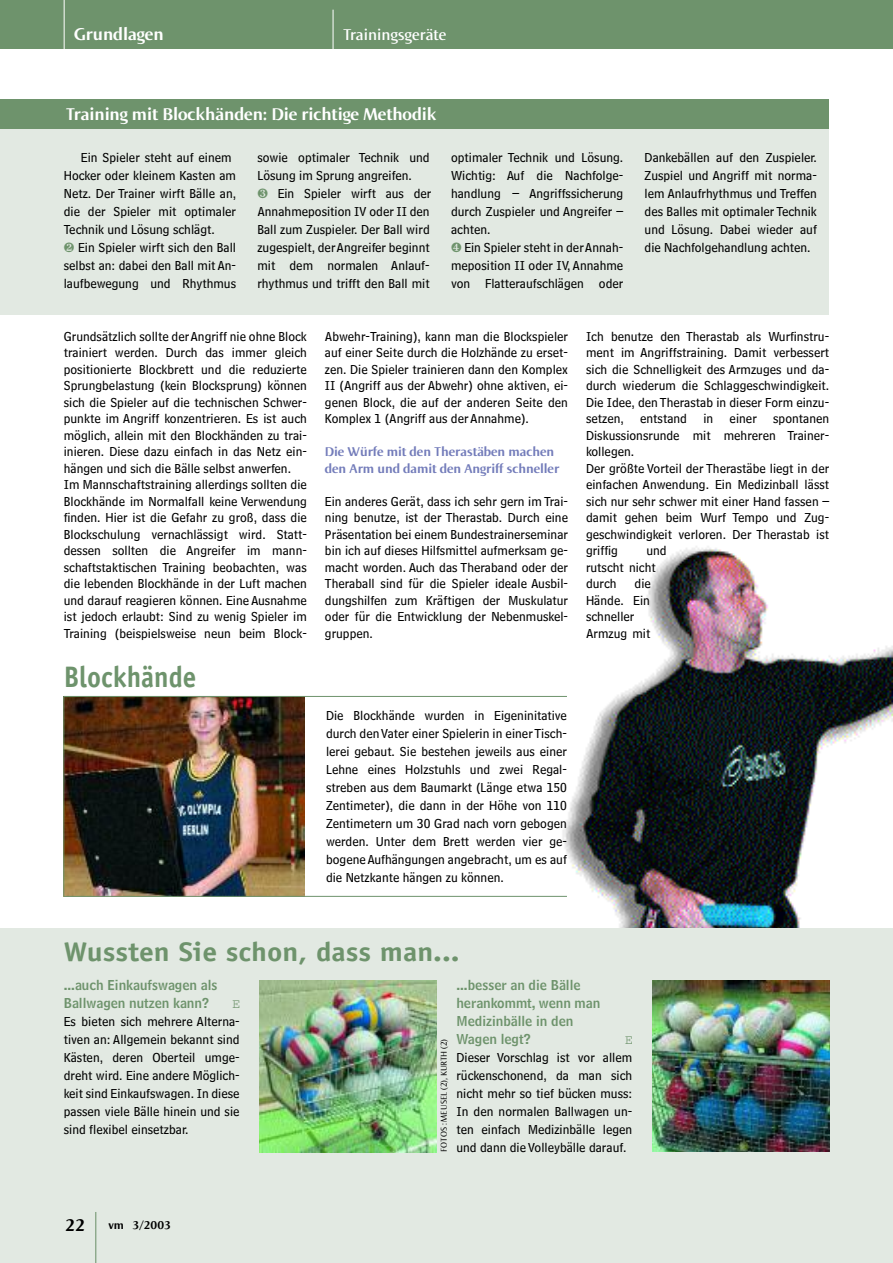
<style>
.page{position:relative;width:893px;height:1263px;background:#fff}
.page>*{position:absolute;margin:0;border:0;box-sizing:border-box;transform-origin:0 0}
.t1{font:700 29.7px "Officina Sans";color:#6e936c;scale:.91 1}
.t2{font:700 27px "Officina Sans";color:#6e936c;scale:1.1 1}
.t3{font:700 18px "Norma";color:#fff}
.t4{font:700 18px "Norma";color:#000}
.t5{font:600 16.5px "Norma";color:#fff}
.t6{font:13.5px/16.5px "Bell Centennial Sub Caption";color:#000}
.t7{font:13.5px/18px "Bell Centennial Name And Number";color:#6e936c}
.t8{font:700 13.5px/16.5px "Norma";color:#737cba}
.t9{font:13.5px "Courier";color:#6e936c}
.t10{font:700 12px "Norma";color:#000}
.t11{font:9px "Norma";color:#000}
.s1{color:#6e936c}
</style>
<div class="page">
<img style="left:529px;top:546px;width:364px;height:383px">
<div style="left:0;top:929px;width:893px;height:334px;background:#e2e9e2"></div>
<div style="left:0;top:99px;width:829px;height:215px;background:#e2e9e2"></div>
<div style="left:0;top:0;width:893px;height:49px;background:#6e936c"></div>
<hr style="left:95px;top:1212px;width:1px;height:51px;background:#6e936c">
<hr style="left:64px;top:0;width:1px;height:49px;background:#fff">
<hr style="left:333px;top:10px;width:1px;height:39px;background:#fff">
<img style="left:260px;top:980px;width:176px;height:173px">
<img style="left:652px;top:980px;width:177px;height:172px">
<img style="left:64px;top:697px;width:241px;height:199px">
<div style="left:0;top:99px;width:829px;height:30px;background:#6e936c"></div>
<hr style="left:64px;top:896px;width:503px;height:1px;background:#6e936c">
<hr style="left:64px;top:696px;width:503px;height:1px;background:#6e936c">
<hr style="left:63px;top:696px;width:1px;height:200px;background:#6e936c">
<h3 class="t3" style="left:74px;top:23px;width:91px">Grundlagen</h3>
<p class="t5" style="left:343px;top:25px;width:105px">Trainingsgeräte</p>
<h3 class="t3" style="left:66px;top:103px;width:372px">Training mit Blockhänden: Die richtige Methodik</h3>
<p class="t6" style="left:64px;top:150px;width:174px;line-height:18px;text-indent:17px">Ein Spieler steht auf einem<br>Hocker oder kleinem Kasten am<br>Netz. Der Trainer wirft Bälle an, die der Spieler mit optimaler<br>Technik und Lösung schlägt.<br><span class="s1">❷</span> Ein Spieler wirft sich den Ball selbst an: dabei den Ball mitAn&shy;laufbewegung und Rhythmus</p>
<p class="t6" style="left:257px;top:150px;width:175px;line-height:18px">sowie optimaler Technik und<br>Lösung im Sprung angreifen.<br><span class="s1">❸</span> Ein Spieler wirft aus der<br>Annahmeposition IV oder II den<br>Ball zum Zuspieler. Der Ball wird zugespielt, derAngreifer beginnt mit dem normalen Anlauf&shy;rhythmus und trifft den Ball mit</p>
<p class="t6" style="left:451px;top:150px;width:174px;line-height:18px">optimaler Technik und Lösung.<br>Wichtig: Auf die Nachfolge&shy;handlung – Angriffssicherung durch Zuspieler und Angreifer – achten.<br><span class="s1">❹</span> Ein Spieler steht in derAnnah&shy;meposition II oder IV, Annahme von Flatteraufschlägen oder</p>
<p class="t6" style="left:645px;top:150px;width:174px;line-height:18px;text-align:justify">Dankebällen auf den Zuspieler.<br>Zuspiel und Angriff mit norma&shy;lem Anlaufrhythmus und Treffen des Balles mit optimaler Technik und Lösung. Dabei wieder auf die Nachfolgehandlung achten.</p>
<p class="t6" style="left:64px;top:329px;width:245px">Grundsätzlich sollte derAngriff nie ohne Block trainiert werden. Durch das immer gleich positionierte Blockbrett und die reduzierte Sprungbelastung (kein Blocksprung) können sich die Spieler auf die technischen Schwer&shy;punkte im Angriff konzentrieren. Es ist auch möglich, allein mit den Blockhänden zu trai&shy;inieren. Diese dazu einfach in das Netz ein&shy;hängen und sich die Bälle selbst anwerfen.<br>Im Mannschaftstraining allerdings sollten die Blockhände im Normalfall keine Verwendung finden. Hier ist die Gefahr zu groß, dass die Blockschulung vernachlässigt wird. Statt&shy;dessen sollten die Angreifer im mann&shy;schaftstaktischen Training beobachten, was die lebenden Blockhände in der Luft machen und darauf reagieren können. Eine Ausnahme ist jedoch erlaubt: Sind zu wenig Spieler im Training (beispielsweise neun beim Block-</p>
<p class="t6" style="left:325px;top:329px;width:245px;text-align:justify">Abwehr-Training), kann man die Blockspieler auf einer Seite durch die Holzhände zu erset&shy;zen. Die Spieler trainieren dann den Komplex II (Angriff aus der Abwehr) ohne aktiven, ei&shy;genen Block, die auf der anderen Seite den Komplex 1 (Angriff aus derAnnahme).</p>
<p class="t8" style="left:325px;top:443px;width:236px">Die Würfe mit den Therastäben machen den Arm und damit den Angriff schneller</p>
<p class="t6" style="left:325px;top:494px;width:245px;text-align:justify">Ein anderes Gerät, dass ich sehr gern im Trai&shy;ning benutze, ist der Therastab. Durch eine Präsentation bei einem Bundestrainerseminar bin ich auf dieses Hilfsmittel aufmerksam ge&shy;macht worden. Auch das Theraband oder der Theraball sind für die Spieler ideale Ausbil&shy;dungshilfen zum Kräftigen der Muskulatur oder für die Entwicklung der Nebenmuskel&shy;gruppen.</p>
<h1 class="t1" style="left:64px;top:665px;width:147px">Blockhände</h1>
<p class="t6" style="left:326px;top:708px;width:242px;line-height:18px;text-align:justify">Die Blockhände wurden in Eigeninitative durch denVater einer Spielerin in einer Tisch&shy;lerei gebaut. Sie bestehen jeweils aus einer Lehne eines Holzstuhls und zwei Regal&shy;streben aus dem Baumarkt (Länge etwa 150<br>Zentimeter), die dann in der Höhe von 110<br>Zentimetern um 30 Grad nach vorn gebogen werden. Unter dem Brett werden vier ge&shy;bogeneAufhängungen angebracht, um es auf die Netzkante hängen zu können.</p>
<p class="t6" style="left:586px;top:329px;width:245px">Ich benutze den Therastab als Wurfinstru&shy;ment im Angriffstraining. Damit verbessert sich die Schnelligkeit des Armzuges und da&shy;durch wiederum die Schlaggeschwindigkeit.<br>Die Idee, den Therastab in dieser Form einzu&shy;setzen, entstand in einer spontanen Diskussionsrunde mit mehreren Trainer&shy;kollegen.<br>Der größte Vorteil der Therastäbe liegt in der einfachen Anwendung. Ein Medizinball lässt sich nur sehr schwer mit einer Hand fassen – damit gehen beim Wurf Tempo und Zug&shy;geschwindigkeit verloren. Der Therastab ist griffig</p>
<p class="t6" style="left:586px;top:544px;width:82px;text-indent:60px">und rutscht nicht durch</p>
<p class="t6" style="left:586px;top:577px;width:66px;text-indent:49px">die<br>Hände. Ein schneller<br>Armzug mit</p>
<h2 class="t2" style="left:64px;top:941px;width:361px">Wussten Sie schon, dass man...</h2>
<p class="t7" style="left:456px;top:977px;width:145px">...besser an die Bälle herankommt, wenn man<br>Medizinbälle in den<br>Wagen legt?</p>
<p class="t7" style="left:64px;top:977px;width:155px">...auch Einkaufswagen als<br>Ballwagen nutzen kann?</p>
<p class="t9" style="left:232px;top:1000px;width:10px">E</p>
<p class="t6" style="left:64px;top:1014px;width:177px;line-height:18px;text-align:justify">Es bieten sich mehrere Alterna&shy;tiven an: Allgemein bekannt sind Kästen, deren Oberteil umge&shy;dreht wird. Eine andere Möglich&shy;keit sind Einkaufswagen. In diese passen viele Bälle hinein und sie sind flexibel einsetzbar.</p>
<p class="t9" style="left:625px;top:1036px;width:10px">E</p>
<p class="t6" style="left:456px;top:1050px;width:177px;line-height:18px;text-align:justify">Dieser Vorschlag ist vor allem rückenschonend, da man sich nicht mehr so tief bücken muss:<br>In den normalen Ballwagen un&shy;ten einfach Medizinbälle legen</p>
<p class="t11" style="left:438px;top:1152px;width:115px;rotate:-90deg">FOTOS : MEUSEL (2), KURTH (2)</p>
<p class="t6" style="left:456px;top:1141px;width:171px">und dann dieVolleybälle darauf.</p>
<h3 class="t4" style="left:65px;top:1214px;width:22px">22</h3>
<p class="t10" style="left:108px;top:1218px;width:64px">vm 3/2003</p>
</div>
